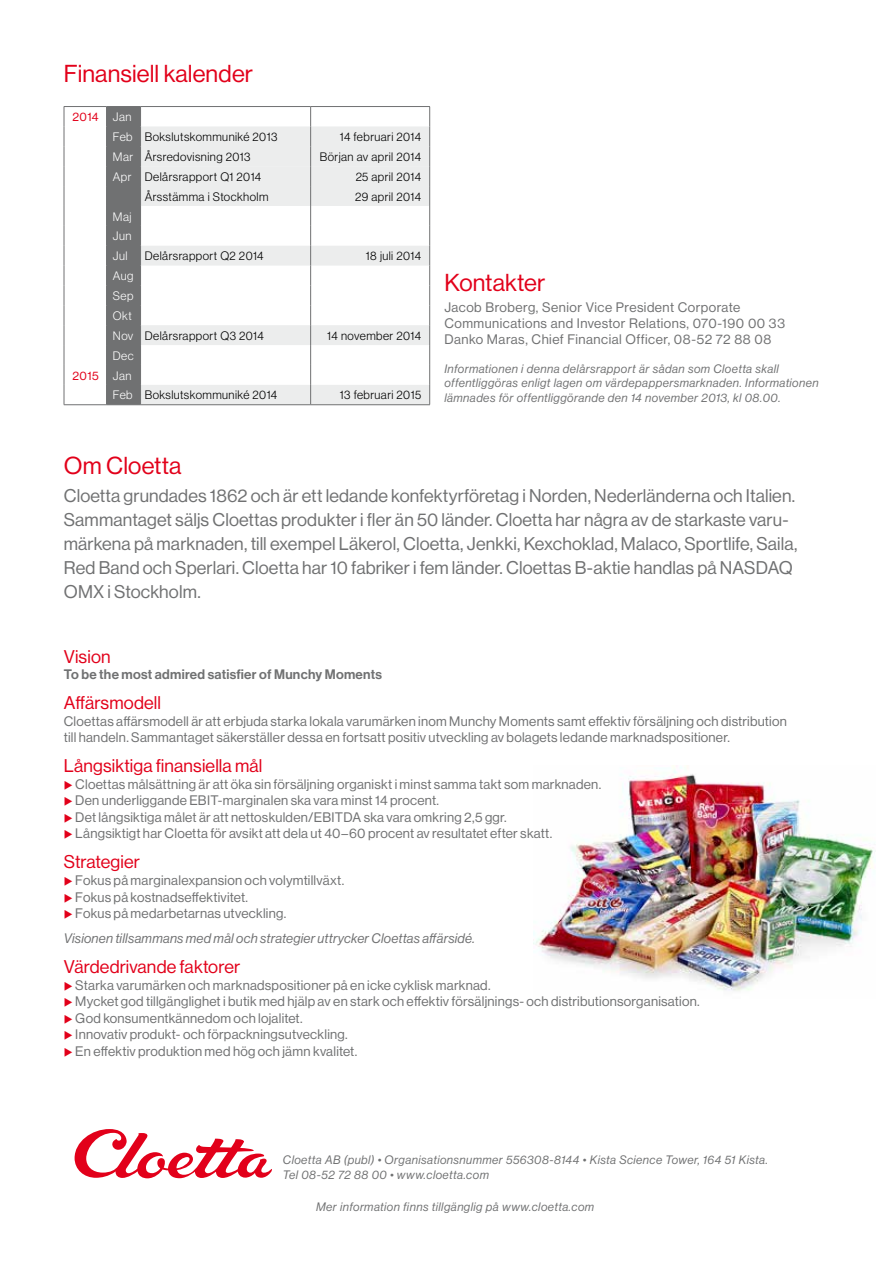
<style>
.page{position:relative;width:893px;height:1263px;background:#fff}
.page>*{position:absolute;margin:0;border:0;box-sizing:border-box;transform-origin:0 0}
.t1{font:24px "N Haas Grotesk DS Std 55 Rg";letter-spacing:.005em;color:#e2001a}
.t2{font:18px/24px "N Haas Grotesk DS Std 55 Rg";letter-spacing:.01em;color:#707172}
.t3{font:18px "N Haas Grotesk DS Std 55 Rg";letter-spacing:.01em;color:#e2001a}
.t4{font:13.5px/16.2px "N Haas Grotesk DS Std 55 Rg";letter-spacing:.02em;color:#707172}
.t5{font:13.5px "N Haas Grotesk DS Std 56 It";letter-spacing:.02em;color:#707172}
.t6{font:13.5px "N Haas Grotesk DS Std 65 Md";letter-spacing:.02em;color:#707172}
.t7{font:12px/14.4px "N Haas Grotesk DS Std 56 It";letter-spacing:.04em;color:#707172}
.t8{font:12px/19.8px "N Haas Grotesk DS Std 45 Lt";letter-spacing:.035em;color:#000}
.t9{font:12px "N Haas Grotesk DS Std 55 Rg";letter-spacing:.035em;color:#e2001a}
.t10{font:12px/19.8px "N Haas Grotesk DS Std 45 Lt";letter-spacing:.04em;color:#fff;text-align:justify}
.s1{font-family:"N Haas Grotesk DS Std 45 Lt";color:#fff}
.s2{color:#fff}
.s3{color:#e2001a}
</style>
<div class="page">
<img style="left:534px;top:766px;width:340px;height:225px">
<svg style="left:64px;top:107px;width:1px;height:297px"></svg>
<hr style="left:64px;top:106px;width:43px;height:1px;background:#707172">
<hr style="left:107px;top:106px;width:34px;height:1px;background:#707172">
<hr style="left:141px;top:106px;width:170px;height:1px;background:#707172">
<hr style="left:311px;top:106px;width:119px;height:1px;background:#707172">
<svg style="left:106px;top:107px;width:324px;height:298px"></svg>
<hr style="left:64px;top:404px;width:43px;height:1px;background:#707172">
<svg style="left:75px;top:1129px;width:197px;height:49px"></svg>
<h1 class="t1" style="left:64px;top:60px;width:191px">Finansiell kalender</h1>
<p class="t9" style="left:73px;top:110px;width:61px">2014 <span class="s1">Jan</span></p>
<p class="t8" style="left:113px;top:127px;width:166px"><span class="s2">Feb</span> Bokslutskommuniké 2013</p>
<p class="t8" style="left:340px;top:127px;width:83px">14 februari 2014</p>
<p class="t8" style="left:113px;top:147px;width:139px"><span class="s2">Mar</span> Årsredovisning 2013</p>
<p class="t8" style="left:320px;top:147px;width:103px">Början av april 2014</p>
<p class="t8" style="left:113px;top:167px;width:150px"><span class="s2">Apr</span> Delårsrapport Q1 2014</p>
<p class="t8" style="left:356px;top:167px;width:67px">25 april 2014</p>
<p class="t8" style="left:145px;top:187px;width:125px">Årsstämma i Stockholm</p>
<p class="t8" style="left:355px;top:187px;width:68px">29 april 2014</p>
<p class="t10" style="left:113px;top:206px;width:20px">Maj Jun Jul</p>
<p class="t8" style="left:145px;top:246px;width:120px">Delårsrapport Q2 2014</p>
<p class="t8" style="left:366px;top:246px;width:57px">18 juli 2014</p>
<p class="t8" style="left:113px;top:266px;width:152px"><span class="s2">Aug<br>Sep<br>Okt<br>Nov</span> Delårsrapport Q3 2014</p>
<p class="t8" style="left:327px;top:326px;width:95px">14 november 2014</p>
<p class="t10" style="left:113px;top:345px;width:22px">Dec</p>
<p class="t9" style="left:72px;top:369px;width:61px">2015 <span class="s1">Jan</span></p>
<p class="t8" style="left:113px;top:385px;width:166px"><span class="s2">Feb</span> Bokslutskommuniké 2014</p>
<p class="t8" style="left:340px;top:385px;width:83px">13 februari 2015</p>
<h1 class="t1" style="left:444px;top:269px;width:102px">Kontakter</h1>
<p class="t4" style="left:444px;top:299px;width:342px">Jacob Broberg, Senior Vice President Corporate<br>Communications and Investor Relations, 070-190 00 33<br>Danko Maras, Chief Financial Officer, 08-52 72 88 08</p>
<p class="t7" style="left:444px;top:362px;width:376px">Informationen i denna delårsrapport är sådan som Cloetta skall offentliggöras enligt lagen om värdepappersmarknaden. Informationen lämnades för offentliggörande den 14 november 2013, kl 08.00.</p>
<h1 class="t1" style="left:64px;top:452px;width:119px">Om Cloetta</h1>
<p class="t2" style="left:64px;top:484px;width:735px">Cloetta grundades 1862 och är ett ledande konfektyrföretag i Norden, Nederländerna och Italien.<br>Sammantaget säljs Cloettas produkter i fler än 50 länder. Cloetta har några av de starkaste varu&shy;märkena på marknaden, till exempel Läkerol, Cloetta, Jenkki, Kexchoklad, Malaco, Sportlife, Saila, Red Band och Sperlari. Cloetta har 10 fabriker i fem länder. Cloettas B-aktie handlas på NASDAQ OMX i Stockholm.</p>
<h2 class="t3" style="left:64px;top:646px;width:48px">Vision</h2>
<p class="t6" style="left:64px;top:667px;width:320px">To be the most admired satisfier of Munchy Moments</p>
<h2 class="t3" style="left:64px;top:693px;width:99px">Affärsmodell</h2>
<p class="t4" style="left:64px;top:713px;width:724px">Cloettas affärsmodell är att erbjuda starka lokala varumärken inom Munchy Moments samt effektiv försäljning och distribution till handeln. Sammantaget säkerställer dessa en fortsatt positiv utveckling av bolagets ledande marknadspositioner.</p>
<h2 class="t3" style="left:64px;top:756px;width:200px">Långsiktiga finansiella mål</h2>
<p class="t4" style="left:64px;top:776px;width:539px"><span class="s3">◆</span> Cloettas målsättning är att öka sin försäljning organiskt i minst samma takt som marknaden.</p>
<p class="t4" style="left:64px;top:793px;width:377px"><span class="s3">◆</span> Den underliggande EBIT-marginalen ska vara minst 14 procent.</p>
<p class="t4" style="left:64px;top:809px;width:444px"><span class="s3">◆</span> Det långsiktiga målet är att nettoskulden/EBITDA ska vara omkring 2,5 ggr.</p>
<p class="t4" style="left:64px;top:826px;width:490px"><span class="s3">◆</span> Långsiktigt har Cloetta för avsikt att dela ut 40–60 procent av resultatet efter skatt.</p>
<h2 class="t3" style="left:64px;top:852px;width:78px">Strategier</h2>
<p class="t4" style="left:64px;top:872px;width:282px"><span class="s3">◆</span> Fokus på marginalexpansion och volymtillväxt.</p>
<p class="t4" style="left:64px;top:889px;width:186px"><span class="s3">◆</span> Fokus på kostnadseffektivitet.</p>
<p class="t4" style="left:64px;top:905px;width:224px"><span class="s3">◆</span> Fokus på medarbetarnas utveckling.</p>
<p class="t5" style="left:64px;top:931px;width:413px">Visionen tillsammans med mål och strategier uttrycker Cloettas affärsidé.</p>
<h2 class="t3" style="left:64px;top:957px;width:178px">Värdedrivande faktorer</h2>
<p class="t4" style="left:64px;top:977px;width:428px"><span class="s3">◆</span> Starka varumärken och marknadspositioner på en icke cyklisk marknad.</p>
<p class="t4" style="left:64px;top:993px;width:637px"><span class="s3">◆</span> Mycket god tillgänglighet i butik med hjälp av en stark och effektiv försäljnings- och distributionsorganisation.</p>
<p class="t4" style="left:64px;top:1010px;width:240px"><span class="s3">◆</span> God konsumentkännedom och lojalitet.</p>
<p class="t4" style="left:64px;top:1026px;width:285px"><span class="s3">◆</span> Innovativ produkt- och förpackningsutveckling.</p>
<p class="t4" style="left:64px;top:1043px;width:295px"><span class="s3">◆</span> En effektiv produktion med hög och jämn kvalitet.</p>
<p class="t7" style="left:283px;top:1153px;width:486px">Cloetta AB (publ) • Organisationsnummer 556308-8144 • Kista Science Tower, 164 51 Kista.<br>Tel 08-52 72 88 00 • www.cloetta.com</p>
<p class="t7" style="left:316px;top:1199px;width:280px">Mer information finns tillgänglig på www.cloetta.com</p>
</div>
